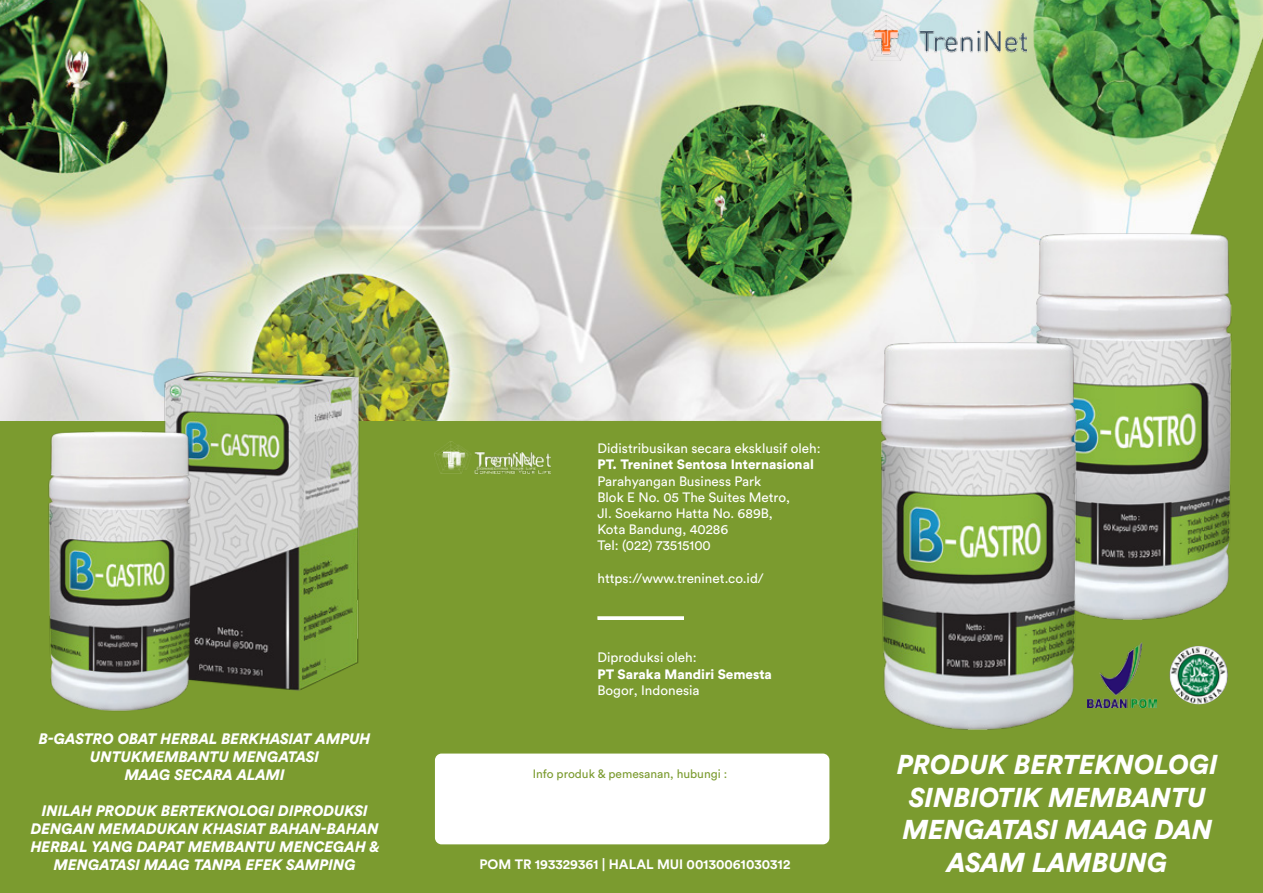
<style>
.page{position:relative;width:1263px;height:893px;background:#7b9b2f}
.page>*{position:absolute;margin:0;border:0;box-sizing:border-box;transform-origin:0 0}
.t1{font:italic 900 27px/32.4px "Circular Std";color:#fff;text-align:center}
.t2{font:italic 900 15px/18px "Circular Std";color:#fff;text-align:center}
.t3{font:13.5px/16.2px "Circular Std";color:#fff}
.t4{font:900 13.5px "Circular Std";color:#fff}
.t5{font:700 13.5px "Circular Std";color:#fff}
.t6{font:12px "Circular Std";color:#7b9b2f}
</style>
<div class="page">
<img style="left:1113px;top:643px;width:43px;height:64px">
<img style="left:1169px;top:646px;width:59px;height:58px;border-radius:29px">
<img style="left:435px;top:451px;width:116px;height:23px">
<img style="left:0;top:0;width:1263px;height:420px">
<img style="left:862px;top:15px;width:165px;height:46px">
<img style="left:437px;top:441px;width:112px;height:33px">
<div style="left:435px;top:753px;width:394px;height:91px;background:#fff;border-radius:7px"></div>
<svg style="left:597px;top:616px;width:87px;height:4px"></svg>
<img style="left:1006px;top:217px;width:257px;height:403px">
<img style="left:851px;top:327px;width:262px;height:403px">
<img style="left:155px;top:359px;width:211px;height:332px">
<img style="left:48px;top:421px;width:169px;height:290px">
<p class="t2" style="left:39px;top:729px;width:333px">B-GASTRO OBAT HERBAL BERKHASIAT AMPUH<br>UNTUKMEMBANTU MENGATASI<br>MAAG SECARA ALAMI</p>
<p class="t2" style="left:31px;top:801px;width:350px">INILAH PRODUK BERTEKNOLOGI DIPRODUKSI DENGAN MEMADUKAN KHASIAT BAHAN-BAHAN HERBAL YANG DAPAT MEMBANTU MENCEGAH &amp; MENGATASI MAAG TANPA EFEK SAMPING</p>
<p class="t3" style="left:597px;top:440px;width:225px">Didistribusikan secara eksklusif oleh:</p>
<p class="t4" style="left:597px;top:456px;width:218px">PT. Treninet Sentosa Internasional</p>
<p class="t3" style="left:597px;top:473px;width:194px">Parahyangan Business Park<br>Blok E No. 05 The Suites Metro,<br>Jl. Soekarno Hatta No. 689B,<br>Kota Bandung, 40286<br>Tel: (022) 73515100</p>
<p class="t3" style="left:597px;top:570px;width:168px">https://www.treninet.co.id/</p>
<p class="t3" style="left:597px;top:649px;width:101px">Diproduksi oleh:</p>
<p class="t4" style="left:597px;top:665px;width:176px">PT Saraka Mandiri Semesta</p>
<p class="t3" style="left:597px;top:682px;width:104px">Bogor, Indonesia</p>
<p class="t6" style="left:533px;top:766px;width:196px">Info produk &amp; pemesanan, hubungi :</p>
<p class="t5" style="left:479px;top:856px;width:312px">POM TR 193329361 | HALAL MUI 00130061030312</p>
<h1 class="t1" style="left:897px;top:748px;width:323px">PRODUK BERTEKNOLOGI<br>SINBIOTIK MEMBANTU<br>MENGATASI MAAG DAN<br>ASAM LAMBUNG</h1>
</div>
